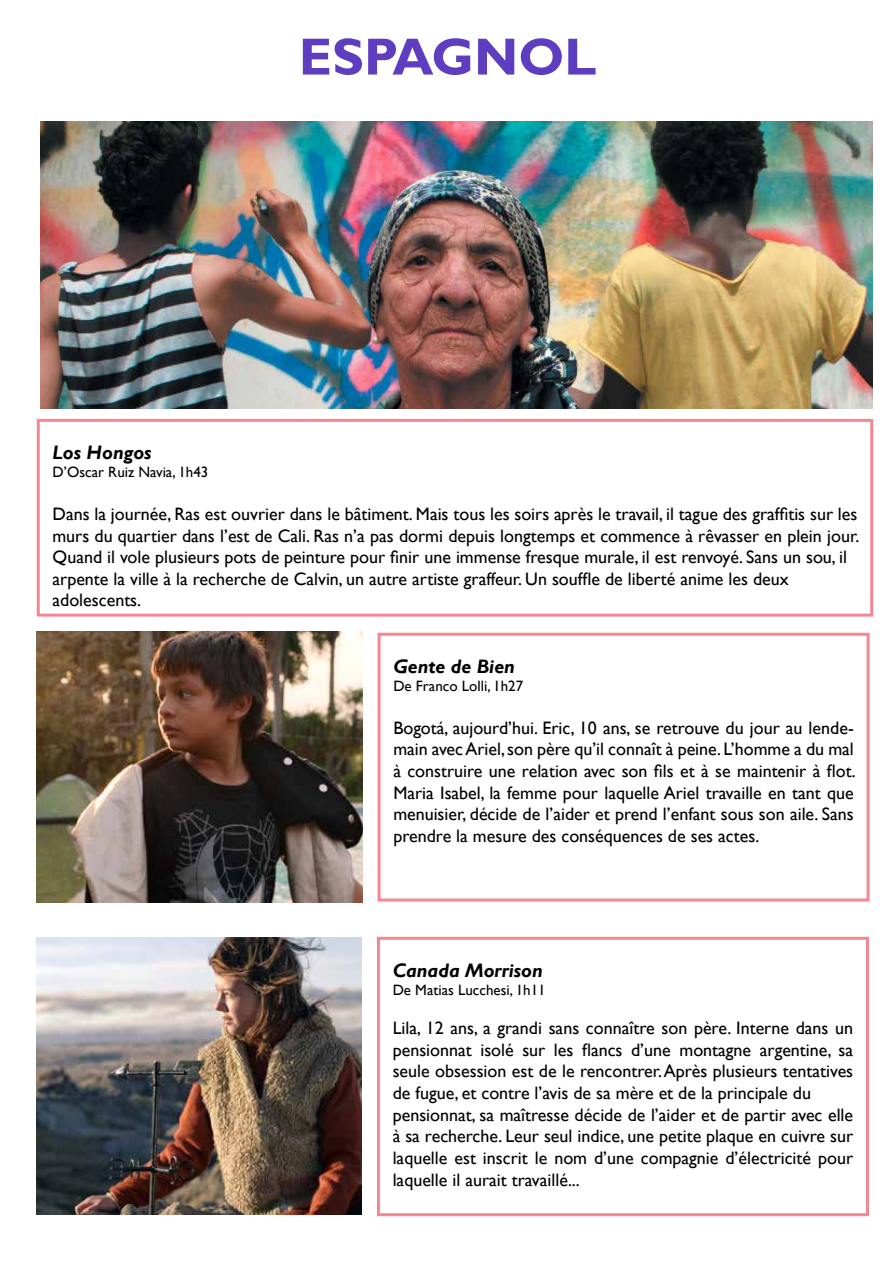
<style>
.page{position:relative;width:893px;height:1263px;background:#fff}
.page>*{position:absolute;margin:0;border:0;box-sizing:border-box;transform-origin:0 0}
.t1{font:700 52.5px "Gill Sans";color:#5e3dc0}
.t2{font:italic 700 19.5px "Gill Sans";color:#000}
.t3{font:18px/21.6px "Gill Sans";color:#000}
.t4{font:15px "Gill Sans";color:#000}
</style>
<div class="page">
<img style="left:40px;top:121px;width:832px;height:287px">
<div style="left:37px;top:419px;width:836px;height:198px;border:3px solid #f48791"></div>
<img style="left:37px;top:631px;width:325px;height:271px">
<img style="left:36px;top:938px;width:325px;height:277px">
<div style="left:378px;top:633px;width:492px;height:268px;border:3px solid #f48791"></div>
<div style="left:377px;top:937px;width:492px;height:279px;border:3px solid #f48791"></div>
<h1 class="t1" style="left:299px;top:25px;width:299px">ESPAGNOL</h1>
<p class="t2" style="left:53px;top:441px;width:101px">Los Hongos</p>
<p class="t4" style="left:53px;top:463px;width:157px">D’Oscar Ruiz Navia, 1h43</p>
<p class="t3" style="left:53px;top:503px;width:808px">Dans la journée, Ras est ouvrier dans le bâtiment. Mais tous les soirs après le travail, il tague des graffitis sur les murs du quartier dans l’est de Cali. Ras n’a pas dormi depuis longtemps et commence à rêvasser en plein jour.<br>Quand il vole plusieurs pots de peinture pour finir une immense fresque murale, il est renvoyé. Sans un sou, il arpente la ville à la recherche de Calvin, un autre artiste graffeur. Un souffle de liberté anime les deux adolescents.</p>
<p class="t2" style="left:393px;top:655px;width:123px">Gente de Bien</p>
<p class="t4" style="left:393px;top:677px;width:131px">De Franco Lolli, 1h27</p>
<p class="t3" style="left:393px;top:717px;width:464px;text-align:justify">Bogotá, aujourd’hui. Eric, 10 ans, se retrouve du jour au lende&shy;main avec Ariel, son père qu’il connaît à peine. L’homme a du mal à construire une relation avec son fils et à se maintenir à flot.<br>Maria Isabel, la femme pour laquelle Ariel travaille en tant que menuisier, décide de l’aider et prend l’enfant sous son aile. Sans prendre la mesure des conséquences de ses actes.</p>
<p class="t2" style="left:393px;top:959px;width:152px">Canada Morrison</p>
<p class="t4" style="left:393px;top:981px;width:155px">De Matias Lucchesi, 1h11</p>
<p class="t3" style="left:393px;top:1018px;width:462px">Lila, 12 ans, a grandi sans connaître son père. Interne dans un pensionnat isolé sur les flancs d’une montagne argentine, sa seule obsession est de le rencontrer. Après plusieurs tentatives de fugue, et contre l’avis de sa mère et de la principale du pensionnat, sa maîtresse décide de l’aider et de partir avec elle à sa recherche. Leur seul indice, une petite plaque en cuivre sur laquelle est inscrit le nom d’une compagnie d’électricité pour laquelle il aurait travaillé...</p>
</div>
